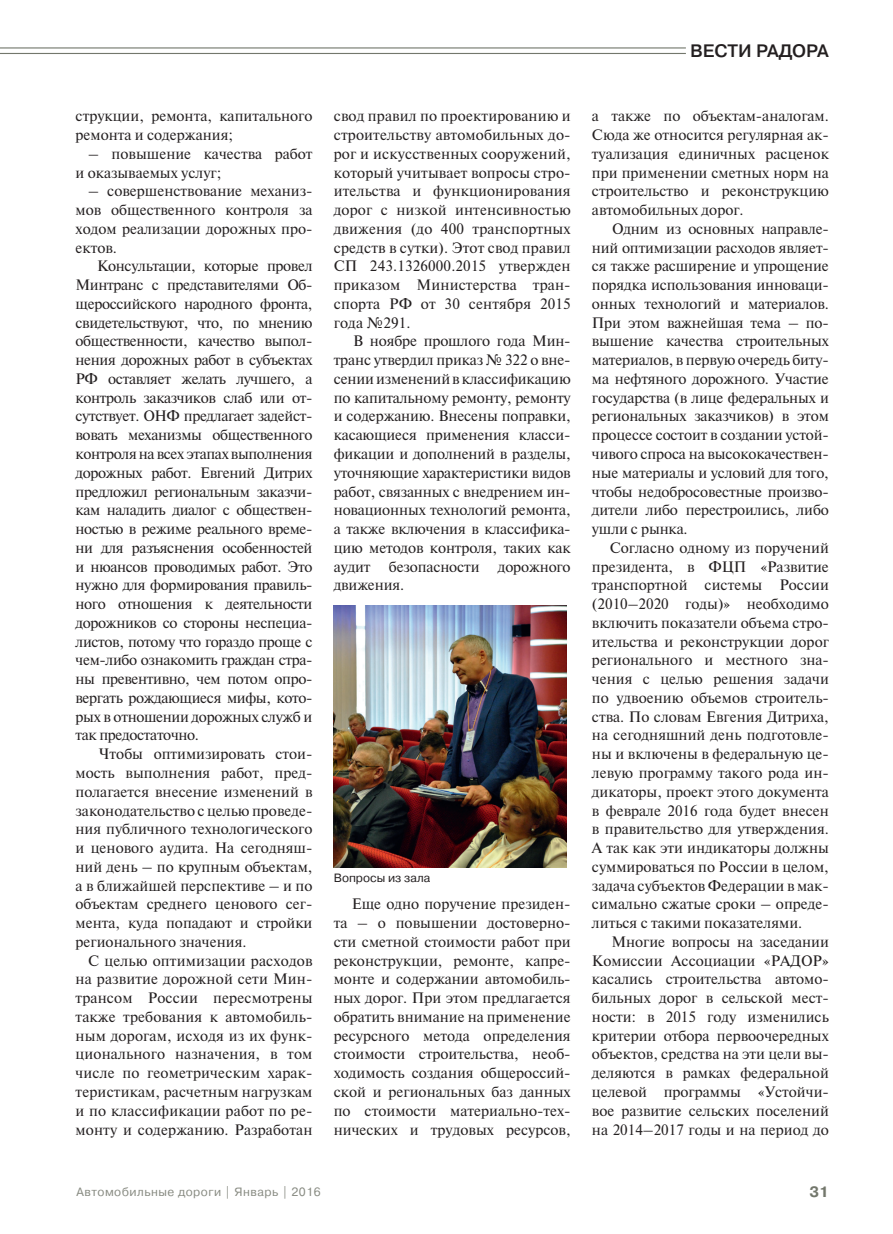
<style>
.page{position:relative;width:893px;height:1234px;background:#fff}
.page>*{position:absolute;margin:0;border:0;box-sizing:border-box;transform-origin:0 0}
.t1{font:700 18px "Pragmatica Light C";color:#231f20}
.t2{font:700 15px "Pragmatica C";color:#73776c}
.основной_текст{font:14.25px/18.8px "Newton C";color:#231f20;text-align:justify}
.t3{font:12px "Pragmatica C";letter-spacing:.04em;color:#888b82}
.основной_текст-2{font:12px "Pragmatica C";color:#231f20}
</style>
<div class="page">
<img style="left:334px;top:605px;width:232px;height:262px">
<hr style="left:0;top:53px;width:686px;height:1px;background:#73776c">
<hr style="left:0;top:47px;width:686px;height:1px;background:#73776c">
<p class="основной_текст" style="left:76px;top:107px;width:238px">струкции, ремонта, капитального ремонта и содержания;</p>
<p class="основной_текст" style="left:76px;top:144px;width:238px;text-indent:13px">– повышение качества работ и оказываемых услуг;</p>
<p class="основной_текст" style="left:76px;top:182px;width:238px;text-indent:13px">– совершенствование механиз&shy;мов общественного контроля за ходом реализации дорожных про&shy;ектов.</p>
<p class="основной_текст" style="left:76px;top:257px;width:238px;text-indent:21px">Консультации, которые провел Минтранс с представителями Об&shy;щероссийского народного фронта, свидетельствуют, что, по мнению общественности, качество выпол&shy;нения дорожных работ в субъектах РФ оставляет желать лучшего, а контроль заказчиков слаб или от&shy;сутствует. ОНФ предлагает задейст&shy;вовать механизмы общественного контроля на всех этапах выполнения дорожных работ. Евгений Дитрих предложил региональным заказчи&shy;кам наладить диалог с обществен&shy;ностью в режиме реального време&shy;ни для разъяснения особенностей и нюансов проводимых работ. Это нужно для формирования правиль&shy;ного отношения к деятельности дорожников со стороны неспециа&shy;листов, потому что гораздо проще с чем-либо ознакомить граждан стра&shy;ны превентивно, чем потом опро&shy;вергать рождающиеся мифы, кото&shy;рых в отношении дорожных служб и так предостаточно.</p>
<p class="основной_текст" style="left:76px;top:744px;width:238px;text-indent:23px">Чтобы оптимизировать стои&shy;мость выполнения работ, пред&shy;полагается внесение изменений в законодательство с целью проведе&shy;ния публичного технологического и ценового аудита. На сегодняш&shy;ний день – по крупным объектам, а в ближайшей перспективе – и по объектам среднего ценового сег&shy;мента, куда попадают и стройки регионального значения.</p>
<p class="основной_текст" style="left:76px;top:950px;width:238px;text-indent:13px">С целью оптимизации расходов на развитие дорожной сети Мин&shy;трансом России пересмотрены также требования к автомобиль&shy;ным дорогам, исходя из их функ&shy;ционального назначения, в том числе по геометрическим харак&shy;теристикам, расчетным нагрузкам и по классификации работ по ре&shy;монту и содержанию. Разработан</p>
<p class="основной_текст" style="left:334px;top:107px;width:238px">свод правил по проектированию и строительству автомобильных до&shy;рог и искусственных сооружений, который учитывает вопросы стро&shy;ительства и функционирования дорог с низкой интенсивностью движения (до 400 транспортных средств в сутки). Этот свод правил СП 243.1326000.2015 утвержден приказом Министерства тран&shy;спорта РФ от 30 сентября 2015 года №291.</p>
<p class="основной_текст" style="left:334px;top:332px;width:238px;text-indent:19px">В ноябре прошлого года Мин&shy;транс утвердил приказ № 322 о вне&shy;сении изменений в классификацию по капитальному ремонту, ремонту и содержанию. Внесены поправки, касающиеся применения класси&shy;фикации и дополнений в разделы, уточняющие характеристики видов работ, связанных с внедрением ин&shy;новационных технологий ремонта, а также включения в классифика&shy;цию методов контроля, таких как аудит</p>
<p class="основной_текст" style="left:389px;top:557px;width:92px">безопасности</p>
<p class="основной_текст" style="left:498px;top:557px;width:74px">дорожного</p>
<p class="основной_текст" style="left:334px;top:575px;width:72px">движения.</p>
<p class="основной_текст-2" style="left:334px;top:871px;width:98px">Вопросы из зала</p>
<p class="основной_текст" style="left:334px;top:894px;width:238px;text-indent:18px">Еще одно поручение президен&shy;та – о повышении достоверно&shy;сти сметной стоимости работ при реконструкции, ремонте, капре&shy;монте и содержании автомобиль&shy;ных дорог. При этом предлагается обратить внимание на применение ресурсного метода определения стоимости строительства, необ&shy;ходимость создания общероссий&shy;ской и региональных баз данных по стоимости материально-тех&shy;нических и трудовых ресурсов,</p>
<p class="t3" style="left:77px;top:1185px;width:246px">Автомобильные дороги | Январь | 2016</p>
<p class="t1" style="left:690px;top:41px;width:140px">ВЕСТИ РАДОРА</p>
<p class="основной_текст" style="left:592px;top:107px;width:238px">а также по объектам-аналогам.<br>Сюда же относится регулярная ак&shy;туализация единичных расценок при применении сметных норм на строительство и реконструкцию автомобильных дорог.</p>
<p class="основной_текст" style="left:592px;top:219px;width:238px;text-indent:20px">Одним из основных направле&shy;ний оптимизации расходов являет&shy;ся также расширение и упрощение порядка использования инноваци&shy;онных технологий и материалов.<br>При этом важнейшая тема – по&shy;вышение качества строительных материалов, в первую очередь биту&shy;ма нефтяного дорожного. Участие государства (в лице федеральных и региональных заказчиков) в этом процессе состоит в создании устой&shy;чивого спроса на высококачествен&shy;ные материалы и условий для того, чтобы недобросовестные произво&shy;дители либо перестроились, либо ушли с рынка.</p>
<p class="основной_текст" style="left:592px;top:538px;width:238px;text-indent:18px">Согласно одному из поручений президента, в ФЦП «Развитие транспортной системы России (2010–2020 годы)» необходимо включить показатели объема стро&shy;ительства и реконструкции дорог регионального и местного зна&shy;чения с целью решения задачи по удвоению объемов строитель&shy;ства. По словам Евгения Дитриха, на сегодняшний день подготовле&shy;ны и включены в федеральную це&shy;левую программу такого рода ин&shy;дикаторы, проект этого документа в феврале 2016 года будет внесен в правительство для утверждения.<br>А так как эти индикаторы должны суммироваться по России в целом, задача субъектов Федерации в мак&shy;симально сжатые сроки – опреде&shy;литься с такими показателями.</p>
<p class="основной_текст" style="left:592px;top:932px;width:238px;text-indent:19px">Многие вопросы на заседании Комиссии Ассоциации «РАДОР» касались строительства автомо&shy;бильных дорог в сельской мест&shy;ности: в 2015 году изменились критерии отбора первоочередных объектов, средства на эти цели вы&shy;деляются в рамках федеральной целевой программы «Устойчи&shy;вое развитие сельских поселений на 2014–2017 годы и на период до</p>
<p class="t2" style="left:809px;top:1183px;width:21px">31</p>
</div>
